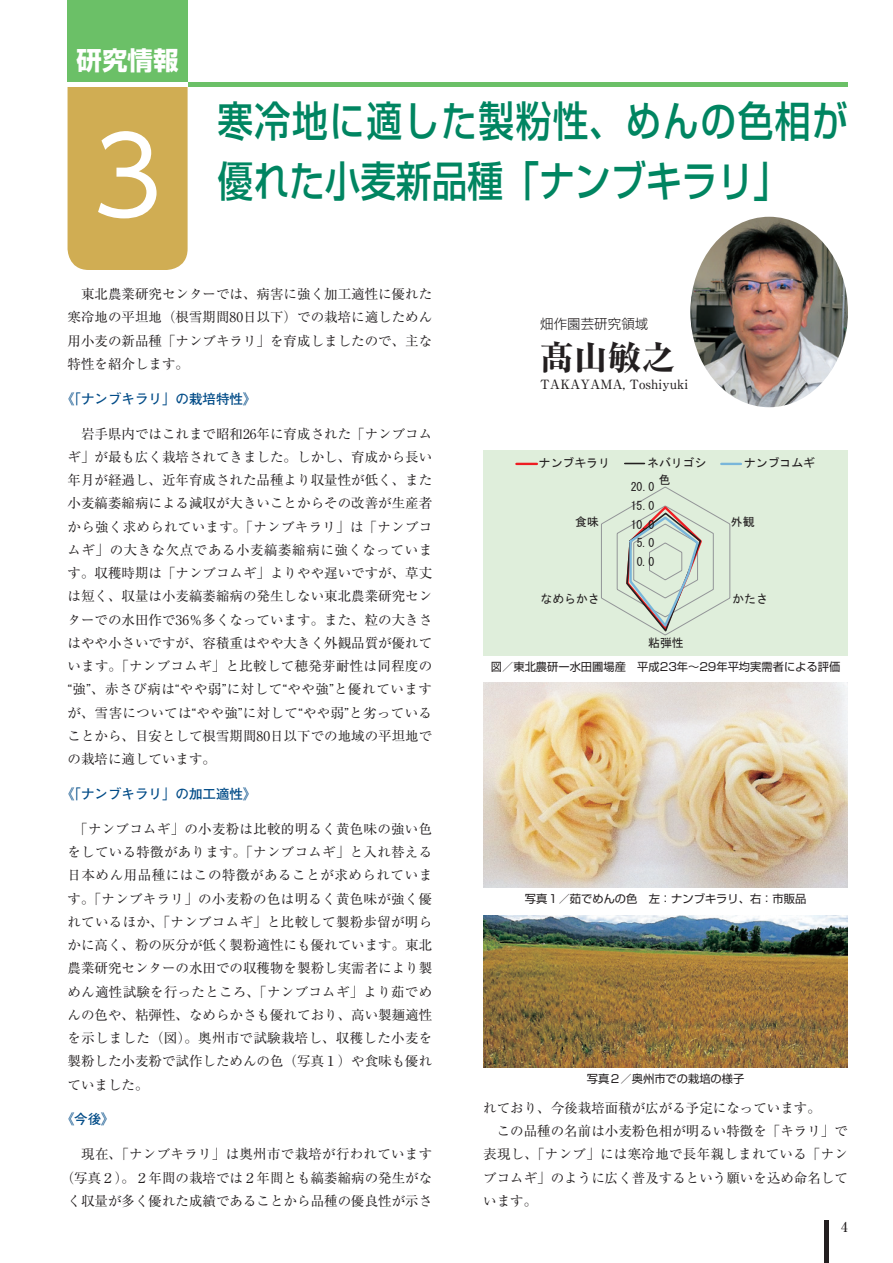
<style>
.page{position:relative;width:893px;height:1263px;background:#fff}
.page>*{position:absolute;margin:0;border:0;box-sizing:border-box;transform-origin:0 0}
.t1{font:106.5px "UD Shin Go NT Pro";color:#fff}
.t2{font:500 42px/60px "Shin Go Pr 6 N";letter-spacing:.045em;color:#008561;scale:.85 1}
.t3{font:800 33.75px "Ryumin Pr 6 N";color:#231f20}
.t4{font:700 25.5px "Shin Go Pr 6 N";color:#fff}
.t5{font:13.5px/23.2px "Ryumin Pr 6 N";color:#231f20;text-align:justify}
.t6{font:700 13.5px "Futo Go B101 Pr 6 N";color:#004b87}
.t7{font:300 13.5px "Shin Go Pr 6 N";color:#231f20}
.t8{font:500 13.5px "Ryumin Pr 6 N";color:#231f20}
.t9{font:500 12.75px "Ryumin Pr 6 N";color:#231f20}
.t10{font:11.85px "MS Gothic";color:#231f20}
.t11{font:11.25px "Shin Go Pr 6 N";color:#231f20}
</style>
<div class="page">
<div style="left:68px;top:82px;width:780px;height:5px;background:#6bc067"></div>
<div style="left:68px;top:0;width:120px;height:270px;background:#d0ad53;border-radius:21px"></div>
<div style="left:68px;top:0;width:120px;height:82px;background:#6bc067"></div>
<div style="left:68px;top:82px;width:120px;height:5px;background:#fff"></div>
<img style="left:690px;top:217px;width:158px;height:190px">
<div style="left:483px;top:450px;width:365px;height:206px;background:#dfeedb"></div>
<svg style="left:601px;top:486px;width:130px;height:150px"></svg>
<hr style="left:516px;top:463px;width:21px;height:2px;background:#ee1d23">
<svg style="left:624px;top:463px;width:20px;height:1px"></svg>
<hr style="left:721px;top:463px;width:20px;height:2px;background:#79b6da">
<img style="left:483px;top:682px;width:365px;height:206px">
<img style="left:483px;top:915px;width:365px;height:153px">
<hr style="left:824px;top:1220px;width:4px;height:43px;background:#231f20">
<h3 class="t4" style="left:76px;top:40px;width:103px">研究情報</h3>
<h1 class="t1" style="left:92px;top:90px;width:72px">3</h1>
<h2 class="t2" style="left:218px;top:88px;width:743px">寒冷地に適した製粉性、めんの色相が優れた小麦新品種「ナンブキラリ」</h2>
<p class="t5" style="left:68px;top:282px;width:366px">　東北農業研究センターでは、病害に強く加工適性に優れた寒冷地の平坦地（根雪期間80日以下）での栽培に適しためん用小麦の新品種「ナンブキラリ」を育成しましたので、主な特性を紹介します。</p>
<p class="t6" style="left:61px;top:388px;width:197px">《「ナンブキラリ」の栽培特性》</p>
<p class="t5" style="left:68px;top:421px;width:366px">　岩手県内ではこれまで昭和26年に育成された「ナンブコムギ」が最も広く栽培されてきました。しかし、育成から長い年月が経過し、近年育成された品種より収量性が低く、また小麦縞萎縮病による減収が大きいことからその改善が生産者から強く求められています。「ナンブキラリ」は「ナンブコムギ」の大きな欠点である小麦縞萎縮病に強くなっています。収穫時期は「ナンブコムギ」よりやや遅いですが、草丈は短く、収量は小麦縞萎縮病の発生しない東北農業研究センターでの水田作で36％多くなっています。また、粒の大きさはやや小さいですが、容積重はやや大きく外観品質が優れています。「ナンブコムギ」と比較して穂発芽耐性は同程度の“強”、赤さび病は“やや弱”に対して“やや強”と優れていますが、雪害については“やや強”に対して“やや弱”と劣っていることから、目安として根雪期間80日以下での地域の平坦地での栽培に適しています。</p>
<p class="t6" style="left:61px;top:783px;width:197px">《「ナンブキラリ」の加工適性》</p>
<p class="t5" style="left:68px;top:816px;width:366px">　「ナンブコムギ」の小麦粉は比較的明るく黄色味の強い色をしている特徴があります。「ナンブコムギ」と入れ替える日本めん用品種にはこの特徴があることが求められています。「ナンブキラリ」の小麦粉の色は明るく黄色味が強く優れているほか、「ナンブコムギ」と比較して製粉歩留が明らかに高く、粉の灰分が低く製粉適性にも優れています。東北農業研究センターの水田での収穫物を製粉し実需者により製めん適性試験を行ったところ、「ナンブコムギ」より茹でめんの色や、粘弾性、なめらかさも優れており、高い製麺適性を示しました（図）。奥州市で試験栽培し、収穫した小麦を製粉した小麦粉で試作しためんの色（写真１）や食味も優れていました。</p>
<p class="t6" style="left:61px;top:1108px;width:55px">《今後》</p>
<p class="t5" style="left:61px;top:1142px;width:373px;text-align:center">　現在、「ナンブキラリ」は奥州市で栽培が行われています（写真２）。２年間の栽培では２年間とも縞萎縮病の発生がなく収量が多く優れた成績であることから品種の優良性が示さ</p>
<p class="t7" style="left:540px;top:313px;width:109px">畑作園芸研究領域</p>
<h3 class="t3" style="left:540px;top:331px;width:136px">髙山敏之</h3>
<p class="t9" style="left:540px;top:374px;width:149px">TAKAYAMA, Toshiyuki</p>
<p class="t10" style="left:539px;top:457px;width:73px">ナンブキラリ</p>
<p class="t10" style="left:647px;top:457px;width:61px">ネバリゴシ</p>
<p class="t10" style="left:744px;top:457px;width:73px">ナンブコムギ</p>
<p class="t10" style="left:659px;top:473px;width:13px">色</p>
<p class="t10" style="left:631px;top:481px;width:25px">20.0</p>
<p class="t10" style="left:575px;top:516px;width:25px">食味</p>
<p class="t10" style="left:540px;top:593px;width:61px">なめらかさ</p>
<p class="t10" style="left:631px;top:500px;width:25px">15.0</p>
<p class="t10" style="left:631px;top:518px;width:25px">10.0</p>
<p class="t10" style="left:636px;top:537px;width:19px">5.0</p>
<p class="t10" style="left:636px;top:555px;width:19px">0.0</p>
<p class="t10" style="left:648px;top:637px;width:37px">粘弾性</p>
<p class="t10" style="left:730px;top:516px;width:25px">外観</p>
<p class="t10" style="left:732px;top:593px;width:37px">かたさ</p>
<p class="t11" style="left:491px;top:657px;width:351px">図／東北農研ー水田圃場産　平成23年～29年平均実需者による評価</p>
<p class="t11" style="left:525px;top:890px;width:283px">写真１／茹でめんの色　左：ナンブキラリ、右：市販品</p>
<p class="t11" style="left:587px;top:1070px;width:159px">写真２／奥州市での栽培の様子</p>
<p class="t5" style="left:483px;top:1095px;width:366px;text-align:left">れており、今後栽培面積が広がる予定になっています。<br>　この品種の名前は小麦粉色相が明るい特徴を「キラリ」で表現し、「ナンブ」には寒冷地で長年親しまれている「ナンブコムギ」のように広く普及するという願いを込め命名しています。</p>
<p class="t8" style="left:841px;top:1216px;width:8px">4</p>
</div>
